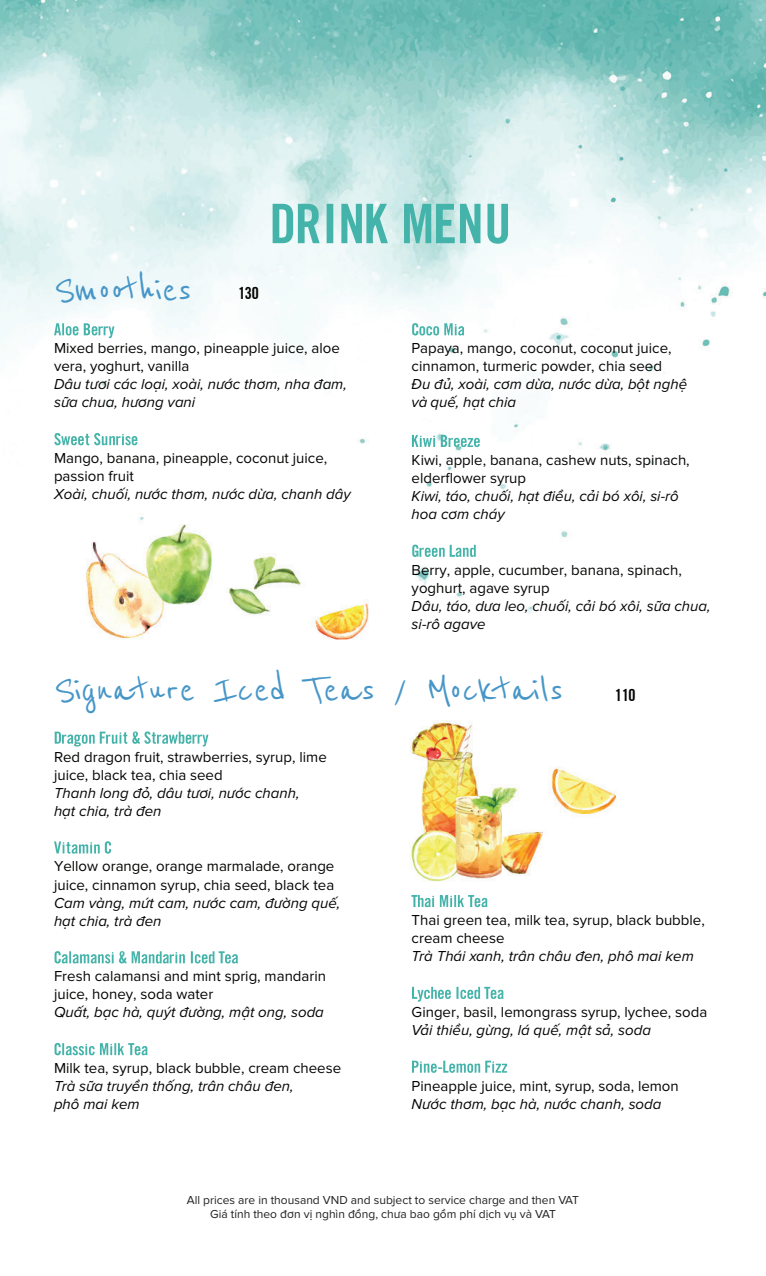
<style>
.page{position:relative;width:766px;height:1276px;background:#fff}
.page>*{position:absolute;margin:0;border:0;box-sizing:border-box;transform-origin:0 0}
.t1{font:45px "Reenie Beanie";color:#4796c8}
.t2{font:700 condensed 16.5px "Commerce";color:#040503}
.t3{font:15px/18px "SVN Proxima Nova";color:#040503}
.t4{font:italic 15px/18px "SVN Proxima Nova";color:#040503}
.t5{font:12px/14.4px "SVN Proxima Nova";color:#231f20;text-align:center}
</style>
<div class="page">
<img style="left:0;top:0;width:765px;height:1073px">
<svg style="left:54px;top:323px;width:60px;height:15px"></svg>
<svg style="left:54px;top:433px;width:83px;height:12px"></svg>
<svg style="left:55px;top:731px;width:153px;height:15px"></svg>
<svg style="left:54px;top:841px;width:57px;height:12px"></svg>
<svg style="left:54px;top:951px;width:184px;height:12px"></svg>
<svg style="left:54px;top:1043px;width:93px;height:12px"></svg>
<svg style="left:411px;top:895px;width:76px;height:12px"></svg>
<svg style="left:412px;top:987px;width:91px;height:14px"></svg>
<svg style="left:412px;top:1060px;width:95px;height:12px"></svg>
<svg style="left:412px;top:323px;width:52px;height:12px"></svg>
<svg style="left:412px;top:435px;width:67px;height:12px"></svg>
<svg style="left:412px;top:544px;width:63px;height:13px"></svg>
<svg style="left:272px;top:204px;width:236px;height:40px;background:#8ccfca"></svg>
<h1 class="t1" style="left:54px;top:264px;width:139px">Smoothies</h1>
<p class="t2" style="left:238px;top:283px;width:22px">130</p>
<p class="t3" style="left:54px;top:339px;width:287px">Mixed berries, mango, pineapple juice, aloe vera, yoghurt, vanilla</p>
<p class="t4" style="left:54px;top:375px;width:294px">Dâu tươi các loại, xoài, nước thơm, nha đam, sữa chua, hương vani</p>
<p class="t3" style="left:54px;top:448px;width:275px">Mango, banana, pineapple, coconut juice, passion fruit</p>
<p class="t4" style="left:54px;top:484px;width:298px">Xoài, chuối, nước thơm, nước dừa, chanh dây</p>
<p class="t3" style="left:411px;top:339px;width:261px">Papaya, mango, coconut, coconut juice, cinnamon, turmeric powder, chia seed</p>
<p class="t4" style="left:411px;top:375px;width:277px">Đu đủ, xoài, cơm dừa, nước dừa, bột nghệ và quế, hạt chia</p>
<p class="t3" style="left:411px;top:450px;width:279px">Kiwi, apple, banana, cashew nuts, spinach, elderflower syrup</p>
<p class="t4" style="left:411px;top:486px;width:268px">Kiwi, táo, chuối, hạt điều, cải bó xôi, si-rô hoa cơm cháy</p>
<p class="t3" style="left:411px;top:560px;width:271px">Berry, apple, cucumber, banana, spinach, yoghurt, agave syrup</p>
<p class="t4" style="left:411px;top:596px;width:300px">Dâu, táo, dưa leo, chuối, cải bó xôi, sữa chua, si-rô agave</p>
<h1 class="t1" style="left:54px;top:664px;width:510px">Signature Iced Teas / Mocktails</h1>
<p class="t3" style="left:54px;top:747px;width:274px">Red dragon fruit, strawberries, syrup, lime juice, black tea, chia seed</p>
<p class="t4" style="left:54px;top:783px;width:247px">Thanh long đỏ, dâu tươi, nước chanh, hạt chia, trà đen</p>
<p class="t2" style="left:614px;top:684px;width:22px">110</p>
<p class="t3" style="left:54px;top:857px;width:282px">Yellow orange, orange marmalade, orange juice, cinnamon syrup, chia seed, black tea</p>
<p class="t4" style="left:54px;top:893px;width:287px">Cam vàng, mứt cam, nước cam, đường quế, hạt chia, trà đen</p>
<p class="t3" style="left:54px;top:966px;width:273px">Fresh calamansi and mint sprig, mandarin juice, honey, soda water</p>
<p class="t4" style="left:54px;top:1002px;width:271px">Quất, bạc hà, quýt đường, mật ong, soda</p>
<p class="t3" style="left:54px;top:1058px;width:288px">Milk tea, syrup, black bubble, cream cheese</p>
<p class="t4" style="left:54px;top:1076px;width:241px">Trà sữa truyền thống, trân châu đen, phô mai kem</p>
<p class="t3" style="left:411px;top:910px;width:294px">Thai green tea, milk tea, syrup, black bubble, cream cheese</p>
<p class="t4" style="left:411px;top:946px;width:283px">Trà Thái xanh, trân châu đen, phô mai kem</p>
<p class="t3" style="left:411px;top:1002px;width:297px">Ginger, basil, lemongrass syrup, lychee, soda</p>
<p class="t4" style="left:411px;top:1020px;width:241px">Vải thiều, gừng, lá quế, mật sả, soda</p>
<p class="t3" style="left:411px;top:1076px;width:268px">Pineapple juice, mint, syrup, soda, lemon</p>
<p class="t4" style="left:411px;top:1094px;width:251px">Nước thơm, bạc hà, nước chanh, soda</p>
<p class="t5" style="left:187px;top:1192px;width:393px">All prices are in thousand VND and subject to service charge and then VAT<br>Giá tính theo đơn vị nghìn đồng, chưa bao gồm phí dịch vụ và VAT</p>
</div>
